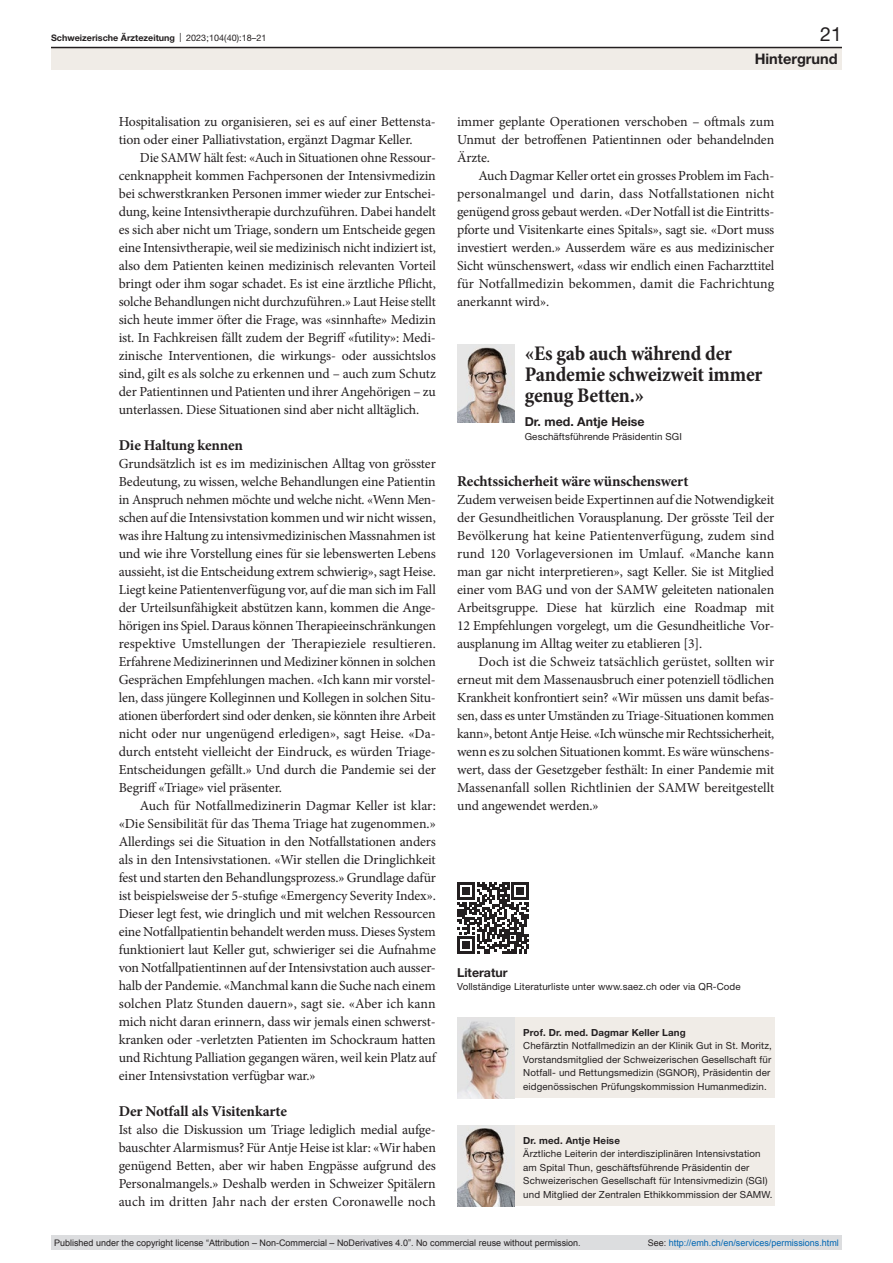
<style>
.page{position:relative;width:893px;height:1263px;background:#fff}
.page>*{position:absolute;margin:0;border:0;box-sizing:border-box;transform-origin:0 0}
.quote{font:700 condensed 21px/21px "Minion Pro";letter-spacing:-.01em;color:#231f20}
.t1{font:19.5px "Helvetica Neue LT Pro";color:#231f20}
.head2{font:700 15px "Minion Pro";letter-spacing:-.01em;color:#231f20}
.t2{font:700 14.55px "Helvetica Neue LT Pro";color:#231f20}
.paragraph-indent{font:13.8px/18px "Minion Pro";letter-spacing:-.01em;color:#231f20;text-align:justify}
.paragraph{font:13.8px/18px "Minion Pro";letter-spacing:-.01em;color:#231f20;text-align:justify}
.quote-authors{font:700 12.3px "Helvetica Neue LT Pro";color:#231f20}
.online-ref-head{font:700 12.3px "Helvetica Neue LT Pro";color:#231f20}
.affiliations-small{font:9.75px/13.5px "Helvetica Neue LT Pro";letter-spacing:.01em;color:#231f20}
.online-ref{font:9.75px "Helvetica Neue LT Pro";letter-spacing:.01em;color:#231f20}
.authors-small{font:700 9.75px "Helvetica Neue LT Pro";letter-spacing:.01em;color:#231f20}
.quote-affiliations{font:9.75px "Helvetica Neue LT Pro";letter-spacing:.01em;color:#231f20}
.t3{font:9px "Arial";color:#231f20}
.t4{font:9px "Arial";color:#0066b3}
.t5{font:700 9px "Helvetica Neue LT Pro";color:#231f20}
.s1{font-weight:400}
.s2{color:#231f20}
</style>
<div class="page">
<div style="left:457px;top:1017px;width:317px;height:81px;background:#f0ece7"></div>
<img style="left:457px;top:1017px;width:58px;height:81px">
<div style="left:457px;top:1125px;width:317px;height:81px;background:#f0ece7"></div>
<img style="left:457px;top:1125px;width:58px;height:81px">
<svg style="left:457px;top:882px;width:72px;height:72px"></svg>
<img style="left:457px;top:344px;width:58px;height:79px">
<div style="left:51px;top:48px;width:791px;height:22px;background:#f0ece7"></div>
<hr style="left:51px;top:47px;width:791px;height:1px;background:#231f20">
<div style="left:51px;top:1235px;width:791px;height:15px;background:#dcdddf"></div>
<p class="t5" style="left:51px;top:32px;width:217px">Schweizerische Ärztezeitung <span class="s1">| 2023;104(40):18–21</span></p>
<h2 class="t1" style="left:820px;top:22px;width:23px">21</h2>
<p class="paragraph" style="left:119px;top:113px;width:319px">Hospitalisation zu organisieren, sei es auf einer Bettensta&shy;tion oder einer Palliativstation, ergänzt Dagmar Keller.</p>
<p class="paragraph-indent" style="left:119px;top:149px;width:319px;text-indent:21px">Die SAMW hält fest: «Auch in Situationen ohne Ressour&shy;cenknappheit kommen Fachpersonen der Intensivmedizin bei schwerstkranken Personen immer wieder zur Entschei&shy;dung, keine Intensivtherapie durchzuführen. Dabei handelt es sich aber nicht um Triage, sondern um Entscheide gegen eine Intensivtherapie, weil sie medizinisch nicht indiziert ist, also dem Patienten keinen medizinisch relevanten Vorteil bringt oder ihm sogar schadet. Es ist eine ärztliche Pflicht, solche Behandlungen nicht durchzuführen.» Laut Heise stellt sich heute immer öfter die Frage, was «sinnhafte» Medizin ist. In Fachkreisen fällt zudem der Begriff «futility»: Medi&shy;zinische Interventionen, die wirkungs- oder aussichtslos sind, gilt es als solche zu erkennen und – auch zum Schutz der Patientinnen und Patienten und ihrer Angehörigen – zu unterlassen. Diese Situationen sind aber nicht alltäglich.</p>
<p class="head2" style="left:119px;top:435px;width:126px">Die Haltung kennen</p>
<p class="paragraph" style="left:119px;top:455px;width:319px">Grundsätzlich ist es im medizinischen Alltag von grösster Bedeutung, zu wissen, welche Behandlungen eine Patientin in Anspruch nehmen möchte und welche nicht. «Wenn Men&shy;schen auf die Intensivstation kommen und wir nicht wissen, was ihre Haltung zu intensivmedizinischen Massnahmen ist und wie ihre Vorstellung eines für sie lebenswerten Lebens aussieht, ist die Entscheidung extrem schwierig», sagt Heise.<br>Liegt keine Patientenverfügung vor, auf die man sich im Fall der Urteilsunfähigkeit abstützen kann, kommen die Ange&shy;hörigen ins Spiel. Daraus können Therapieeinschränkungen respektive Umstellungen der Therapieziele resultieren.<br>Erfahrene Medizinerinnen und Mediziner können in solchen Gesprächen Empfehlungen machen. «Ich kann mir vorstel&shy;len, dass jüngere Kolleginnen und Kollegen in solchen Situ&shy;ationen überfordert sind oder denken, sie könnten ihre Arbeit nicht oder nur ungenügend erledigen», sagt Heise. «Da&shy;durch entsteht vielleicht der Eindruck, es würden Triage-Entscheidungen gefällt.» Und durch die Pandemie sei der Begriff «Triage» viel präsenter.</p>
<p class="paragraph-indent" style="left:119px;top:797px;width:319px;text-indent:21px">Auch für Notfallmedizinerin Dagmar Keller ist klar: «Die Sensibilität für das Thema Triage hat zugenommen.» Allerdings sei die Situation in den Notfallstationen anders als in den Intensivstationen. «Wir stellen die Dringlichkeit fest und starten den Behandlungsprozess.» Grundlage dafür ist beispielsweise der 5-stufige «Emergency Severity Index».<br>Dieser legt fest, wie dringlich und mit welchen Ressourcen eine Notfallpatientin behandelt werden muss. Dieses System funktioniert laut Keller gut, schwieriger sei die Aufnahme von Notfallpatientinnen auf der Intensivstation auch ausser&shy;halb der Pandemie. «Manchmal kann die Suche nach einem solchen Platz Stunden dauern», sagt sie. «Aber ich kann mich nicht daran erinnern, dass wir jemals einen schwerst&shy;kranken oder -verletzten Patienten im Schockraum hatten und Richtung Palliation gegangen wären, weil kein Platz auf einer Intensivstation verfügbar war.»</p>
<p class="head2" style="left:119px;top:1101px;width:170px">Der Notfall als Visitenkarte</p>
<p class="paragraph" style="left:119px;top:1121px;width:319px">Ist also die Diskussion um Triage lediglich medial aufge&shy;bauschter Alarmismus? Für Antje Heise ist klar: «Wir haben genügend Betten, aber wir haben Engpässe aufgrund des Personalmangels.» Deshalb werden in Schweizer Spitälern auch im dritten Jahr nach der ersten Coronawelle noch</p>
<p class="t2" style="left:755px;top:49px;width:84px">Hintergrund</p>
<p class="paragraph" style="left:457px;top:113px;width:319px">immer geplante Operationen verschoben – oftmals zum Unmut der betroffenen Patientinnen oder behandelnden Ärzte.</p>
<p class="paragraph-indent" style="left:457px;top:167px;width:319px;text-indent:21px">Auch Dagmar Keller ortet ein grosses Problem im Fach&shy;personalmangel und darin, dass Notfallstationen nicht genügend gross gebaut werden. «Der Notfall ist die Eintritts&shy;pforte und Visitenkarte eines Spitals», sagt sie. «Dort muss investiert werden.» Ausserdem wäre es aus medizinischer Sicht wünschenswert, «dass wir endlich einen Facharzttitel für Notfallmedizin bekommen, damit die Fachrichtung anerkannt wird».</p>
<p class="quote" style="left:525px;top:344px;width:239px">«Es gab auch während der<br>Pandemie schweizweit immer genug Betten.»</p>
<p class="quote-authors" style="left:525px;top:414px;width:121px">Dr. med. Antje Heise</p>
<p class="quote-affiliations" style="left:525px;top:430px;width:159px">Geschäftsführende Präsidentin SGI</p>
<p class="head2" style="left:457px;top:471px;width:233px">Rechtssicherheit wäre wünschenswert</p>
<p class="paragraph" style="left:457px;top:491px;width:319px">Zudem verweisen beide Expertinnen auf die Notwendigkeit der Gesundheitlichen Vorausplanung. Der grösste Teil der Bevölkerung hat keine Patientenverfügung, zudem sind rund 120 Vorlageversionen im Umlauf. «Manche kann man gar nicht interpretieren», sagt Keller. Sie ist Mitglied einer vom BAG und von der SAMW geleiteten nationalen Arbeitsgruppe. Diese hat kürzlich eine Roadmap mit 12 Empfehlungen vorgelegt, um die Gesundheitliche Vor&shy;ausplanung im Alltag weiter zu etablieren [3].</p>
<p class="paragraph-indent" style="left:457px;top:653px;width:319px;text-indent:21px">Doch ist die Schweiz tatsächlich gerüstet, sollten wir erneut mit dem Massenausbruch einer potenziell tödlichen Krankheit konfrontiert sein? «Wir müssen uns damit befas&shy;sen, dass es unter Umständen zu Triage-Situationen kommen kann», betont Antje Heise. «Ich wünsche mir Rechtssicherheit, wenn es zu solchen Situationen kommt. Es wäre wünschens&shy;wert, dass der Gesetzgeber festhält: In einer Pandemie mit Massenanfall sollen Richtlinien der SAMW bereitgestellt und angewendet werden.»</p>
<p class="online-ref-head" style="left:457px;top:964px;width:52px">Literatur</p>
<p class="online-ref" style="left:457px;top:981px;width:285px">Vollständige Literaturliste unter www.saez.ch oder via QR-Code</p>
<p class="authors-small" style="left:523px;top:1026px;width:164px">Prof. Dr. med. Dagmar Keller Lang</p>
<p class="affiliations-small" style="left:523px;top:1039px;width:250px">Chefärztin Notfallmedizin an der Klinik Gut in St. Moritz, Vorstandsmitglied der Schweizerischen Gesellschaft für Notfall- und Rettungsmedizin (SGNOR), Präsidentin der eidgenössischen Prüfungskommission Humanmedizin.</p>
<p class="authors-small" style="left:523px;top:1134px;width:98px">Dr. med. Antje Heise</p>
<p class="affiliations-small" style="left:523px;top:1147px;width:251px">Ärztliche Leiterin der interdisziplinären Intensivstation am Spital Thun, geschäftsführende Präsidentin der Schweizerischen Gesellschaft für Intensivmedizin (SGI) und Mitglied der Zentralen Ethikkommission der SAMW.</p>
<p class="t3" style="left:54px;top:1237px;width:528px">Published under the copyright license “Attribution – Non-Commercial – NoDerivatives 4.0”. No commercial reuse without permission.</p>
<p class="t4" style="left:648px;top:1237px;width:193px"><span class="s2">See:</span> http://emh.ch/en/services/permissions.html</p>
</div>
